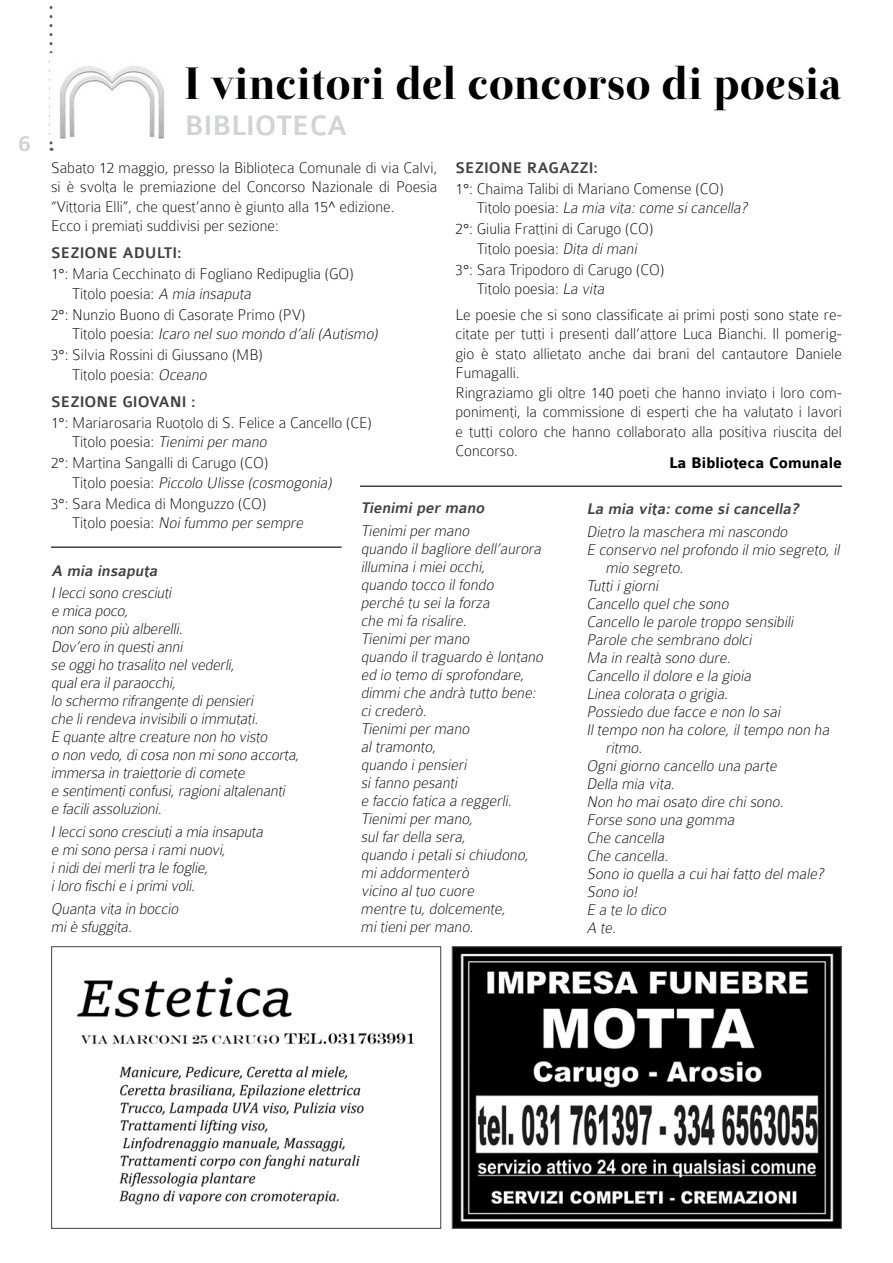
<style>
.page{position:relative;width:893px;height:1263px;background:#fff}
.page>*{position:absolute;margin:0;border:0;box-sizing:border-box;transform-origin:0 0}
.t1{font:45px "Otama ep";color:#000}
.t2{font:500 30px "Colaborate";color:#d1d3d4}
.t3{font:500 24px "Colaborate";color:#d1d3d4}
.t4{font:italic 100 16.5px/18px "Colaborate";letter-spacing:-.18em;color:#000}
.t5{font:100 16.5px/19.5px "Colaborate";color:#000}
.t6{font:italic 500 16.5px "Colaborate";color:#414142}
.t7{font:500 16.5px "Colaborate";color:#414142}
.t8{font:700 16.5px "Colaborate";color:#000}
.s1{font-style:italic}
</style>
<div class="page">
<svg style="left:50px;top:6px;width:3px;height:145px"></svg>
<img style="left:50px;top:54px;width:115px;height:85px">
<img style="left:76px;top:977px;width:339px;height:228px">
<div style="left:51px;top:946px;width:390px;height:283px;border:1px solid #58595b"></div>
<img style="left:454px;top:948px;width:386px;height:279px">
<div style="left:452px;top:946px;width:390px;height:283px;border:1px solid #58595b"></div>
<hr style="left:51px;top:546px;width:291px;height:2px;background:#414142">
<hr style="left:360px;top:485px;width:482px;height:2px;background:#414142">
<h3 class="t3" style="left:18px;top:131px;width:14px">6</h3>
<h1 class="t1" style="left:185px;top:56px;width:658px">I vincitori del concorso di poesia</h1>
<h2 class="t2" style="left:185px;top:110px;width:17px">BIBLIOTECA</h2>
<p class="t7" style="left:455px;top:159px;width:144px">SEZIONE RAGAZZI:</p>
<p class="t5" style="left:477px;top:179px;width:275px;text-indent:-21px">1°: Chaima Talibi di Mariano Comense (CO)<br>T i to l o p o e s i a : <span class="s1">La mia vita:come sicancella?</span></p>
<p class="t5" style="left:455px;top:219px;width:199px;text-align:center">2°: Giulia Frattini di Carugo (CO)<br>Titolo poesia: <span class="s1">Dita dimani</span></p>
<p class="t5" style="left:477px;top:260px;width:189px;text-indent:-21px">3°: Sara Tripodoro di Carugo (CO)<br>Titolo poesia: <span class="s1">La vita</span></p>
<p class="t5" style="left:455px;top:305px;width:388px">Le poesie che si sono classificate ai primi posti sono state re&shy;citate per tutti i presenti dall’attore Luca B ianchi. Il pomerig&shy;gio è stato allietato anche dai brani del cantautore Daniele Fumagalli.<br>Ringraziamo gli oltre 140 poeti che hanno inviato i loro com&shy;ponimenti, la commissione di esperti che ha valutato i lavori e tutti coloro che hanno collaborato alla positiva riuscita del Concorso.</p>
<p class="t8" style="left:669px;top:455px;width:174px">La Biblioteca Comunale</p>
<p class="t5" style="left:51px;top:158px;width:388px">Sabato 12 maggio, presso la Biblioteca Comunale di via Calvi, si è svolta le premiazione del Concorso Nazionale di Poesia “Vittoria Elli”, che quest’anno è giunto alla 15^ edizione.<br>Ecco i premiati suddivisi per sezione:</p>
<p class="t7" style="left:51px;top:244px;width:132px">SEZIONE ADULTI:</p>
<p class="t5" style="left:72px;top:264px;width:283px;text-indent:-21px">1°: Maria Cecchinato di Fogliano Redipuglia (GO)<br>Titolo poesia: <span class="s1">A mia insaputa</span></p>
<p class="t5" style="left:72px;top:305px;width:310px;text-indent:-21px">2°: Nunzio Buono di Casorate Primo (PV)<br>T i to l o p o e s i a : <span class="s1">Icaro nelsuo mondo d’ali(Autismo)</span></p>
<p class="t5" style="left:72px;top:345px;width:192px;text-indent:-21px">3°: Silvia Rossini di Giussano (MB)<br>Titolo poesia: <span class="s1">Oceano</span></p>
<p class="t7" style="left:51px;top:393px;width:146px">SEZIONE GIOVANI :</p>
<p class="t5" style="left:72px;top:413px;width:301px;text-indent:-21px">1°: Mariarosaria Ruotolo di S. Felice a Cancello (CE)<br>Titolo poesia: <span class="s1">Tienimipermano</span></p>
<p class="t5" style="left:72px;top:453px;width:264px;text-indent:-21px">2°: Martina Sangalli di Carugo (CO)<br>T i t o l o p o e s i a : <span class="s1">Piccolo Ulisse (cosmogonia)</span></p>
<p class="t5" style="left:72px;top:494px;width:235px;text-indent:-21px">3°: Sara Medica di Monguzzo (CO)<br>Titolo poesia: <span class="s1">Noifummo persempre</span></p>
<p class="t6" style="left:361px;top:500px;width:128px">Tienimi per mano</p>
<p class="t4" style="left:361px;top:522px;width:187px">Tienimipermano<br>quando ilbagliore dell’aurora illumina imieiocchi,<br>quando tocco ilfondo perché tu seila forza<br>che mifa risalire.<br>Tienimipermano<br>quando iltraguardo è lontano ed io temo disprofondare, dimmiche andrà tutto bene: cicrederò.<br>Tienimipermano altramonto,<br>quando ipensieri<br>sifanno pesanti<br>e faccio fatica a reggerli.<br>Tienimipermano, sulfardella sera,<br>quando ipetalisichiudono, miaddormenterò<br>vicino altuo cuore<br>mentre tu,dolcemente, mitienipermano.</p>
<p class="t6" style="left:586px;top:500px;width:217px">La mia vita: come si cancella?</p>
<p class="t4" style="left:586px;top:522px;width:205px">Dietro la maschera minascondo</p>
<p class="t4" style="left:586px;top:540px;width:258px">E conservo nelprofondo ilmio segreto,il</p>
<p class="t4" style="left:605px;top:558px;width:82px">mio segreto.</p>
<p class="t4" style="left:586px;top:576px;width:76px">Tuttiigiorni</p>
<p class="t4" style="left:586px;top:594px;width:147px">Cancello quelche sono</p>
<p class="t4" style="left:586px;top:612px;width:211px">Cancello le parole troppo sensibili</p>
<p class="t4" style="left:586px;top:630px;width:170px">Parole che sembrano dolci</p>
<p class="t4" style="left:586px;top:648px;width:149px">Ma in realtà sono dure.</p>
<p class="t4" style="left:586px;top:666px;width:169px">Cancello ildolore e la gioia</p>
<p class="t4" style="left:586px;top:684px;width:146px">Linea colorata o grigia.</p>
<p class="t4" style="left:586px;top:702px;width:198px">Possiedo due facce e non lo sai</p>
<p class="t4" style="left:586px;top:720px;width:247px">Iltempo non ha colore,iltempo non ha</p>
<p class="t4" style="left:605px;top:738px;width:41px">ritmo.</p>
<p class="t4" style="left:586px;top:756px;width:195px">Ognigiorno cancello una parte</p>
<p class="t4" style="left:586px;top:774px;width:93px">Della mia vita.</p>
<p class="t4" style="left:586px;top:792px;width:202px">Non ho maiosato dire chisono.</p>
<p class="t4" style="left:586px;top:810px;width:152px">Forse sono una gomma</p>
<p class="t4" style="left:586px;top:828px;width:83px">Che cancella</p>
<p class="t4" style="left:586px;top:846px;width:86px">Che cancella.</p>
<p class="t4" style="left:586px;top:864px;width:241px">Sono io quella a cuihaifatto delmale?</p>
<p class="t4" style="left:586px;top:882px;width:55px">Sono io!</p>
<p class="t4" style="left:586px;top:900px;width:84px">E a te lo dico</p>
<p class="t4" style="left:586px;top:918px;width:34px">A te.</p>
<p class="t6" style="left:51px;top:562px;width:111px">A mia insaputa</p>
<p class="t4" style="left:51px;top:584px;width:253px">Ileccisono cresciuti<br>e mica poco,<br>non sono più alberelli.<br>Dov’ero in questianni<br>se oggiho trasalito nelvederli,<br>qualera ilparaocchi,<br>lo schermo rifrangente dipensieri<br>che lirendeva invisibilio immutati.<br>E quante altre creature non ho visto<br>o non vedo,dicosa non misono accorta, immersa in traiettorie dicomete<br>e sentimenticonfusi,ragionialtalenanti e faciliassoluzioni.</p>
<p class="t4" style="left:51px;top:823px;width:217px">Ileccisono cresciutia mia insaputa e misono persa iraminuovi, inidideimerlitra le foglie,<br>iloro fischie iprimivoli.</p>
<p class="t4" style="left:51px;top:899px;width:132px">Quanta vita in boccio miè sfuggita.</p>
</div>
